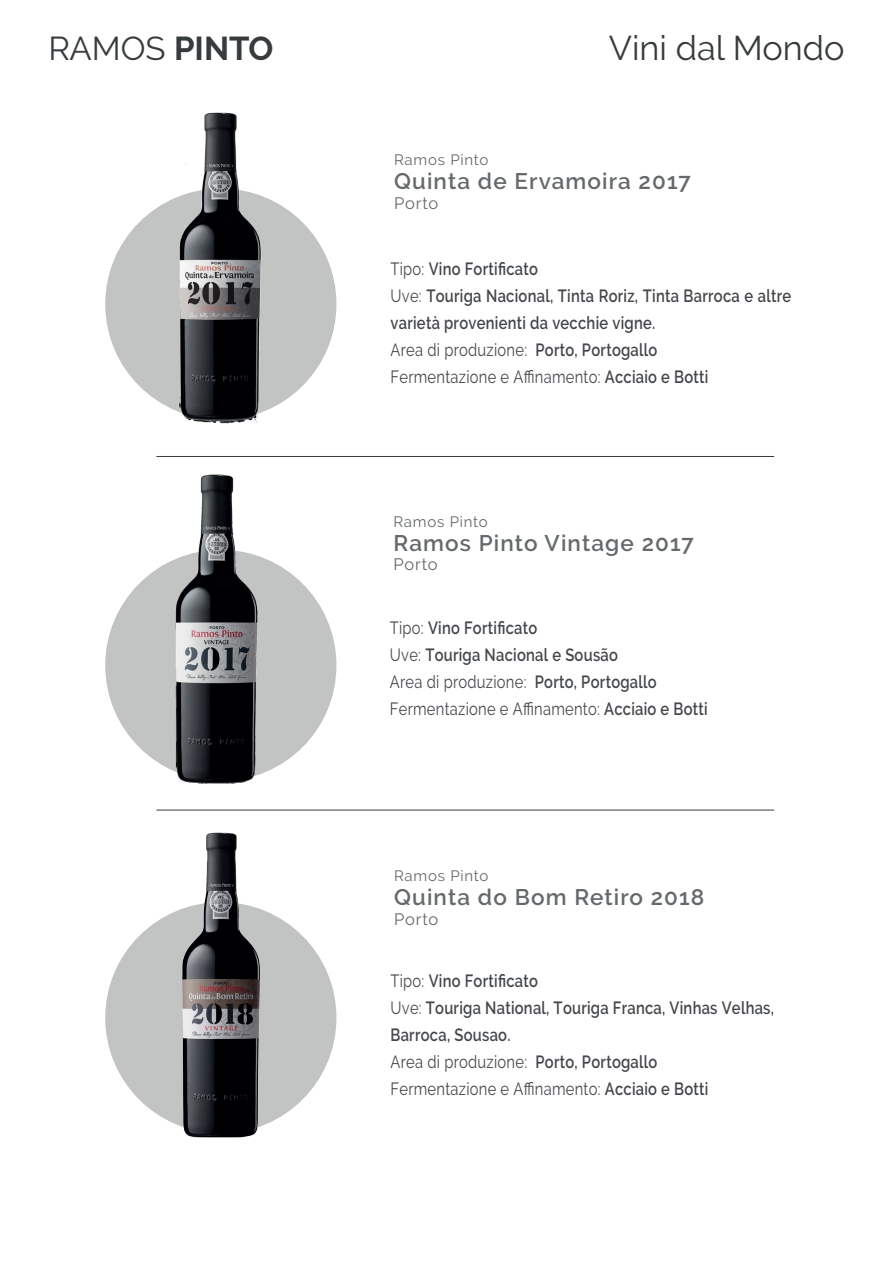
<style>
.page{position:relative;width:893px;height:1263px;background:#fff}
.page>*{position:absolute;margin:0;border:0;box-sizing:border-box;transform-origin:0 0}
.t1{font:34.2px "Raleway";color:#373b3d}
.t2{font:33px "Raleway";color:#373b3d}
.t3{font:600 22.5px "Raleway";letter-spacing:.05em;color:#65696b}
.t4{font:600 17.7px/27px "Raleway";letter-spacing:.02em;color:#43464a;scale:.83 1}
.t5{font:16.5px "Raleway";letter-spacing:.045em;color:#65696b}
.t6{font:15px "Raleway";letter-spacing:.05em;color:#65696b}
.s1{font-weight:700}
.s2{font-weight:400}
</style>
<div class="page">
<hr style="left:156px;top:456px;width:618px;height:1px;background:#373b3d">
<hr style="left:156px;top:810px;width:618px;height:1px;background:#373b3d">
<div style="left:105px;top:188px;width:231px;height:232px;background:#c2c3c3;border-radius:50%"></div>
<div style="left:105px;top:550px;width:231px;height:231px;background:#c2c3c3;border-radius:50%"></div>
<div style="left:105px;top:902px;width:231px;height:231px;background:#c2c3c3;border-radius:50%"></div>
<img style="left:163px;top:112px;width:112px;height:312px">
<img style="left:161px;top:474px;width:111px;height:310px">
<img style="left:166px;top:832px;width:110px;height:306px">
<h2 class="t2" style="left:48px;top:29px;width:227px">RAMOS <span class="s1">PINTO</span></h2>
<h1 class="t1" style="left:609px;top:28px;width:237px">Vini dal Mondo</h1>
<p class="t6" style="left:394px;top:151px;width:96px">Ramos Pinto</p>
<p class="t3" style="left:394px;top:168px;width:298px">Quinta de Ervamoira 2017</p>
<p class="t5" style="left:394px;top:193px;width:46px">Porto</p>
<p class="t4" style="left:391px;top:255px;width:484px"><span class="s2">Tipo:</span> Vino Fortificato<br><span class="s2">Uve:</span> Touriga Nacional, Tinta Roriz, Tinta Barroca e altre varietà provenienti da vecchie vigne.<br><span class="s2">Area di produzione:</span> Porto, Portogallo<br><span class="s2">Fermentazione e Affinamento:</span> Acciaio e Botti</p>
<p class="t6" style="left:393px;top:513px;width:96px">Ramos Pinto</p>
<p class="t3" style="left:393px;top:530px;width:302px">Ramos Pinto Vintage 2017</p>
<p class="t5" style="left:393px;top:555px;width:46px">Porto</p>
<p class="t4" style="left:390px;top:615px;width:385px"><span class="s2">Tipo:</span> Vino Fortificato<br><span class="s2">Uve:</span> Touriga Nacional e Sousão<br><span class="s2">Area di produzione:</span> Porto, Portogallo <span class="s2">Fermentazione e Affinamento:</span> Acciaio e Botti</p>
<p class="t6" style="left:394px;top:867px;width:96px">Ramos Pinto</p>
<p class="t3" style="left:394px;top:884px;width:312px">Quinta do Bom Retiro 2018</p>
<p class="t5" style="left:394px;top:909px;width:46px">Porto</p>
<p class="t4" style="left:391px;top:967px;width:464px"><span class="s2">Tipo:</span> Vino Fortificato<br><span class="s2">Uve:</span> Touriga National, Touriga Franca, Vinhas Velhas, Barroca, Sousao.<br><span class="s2">Area di produzione:</span> Porto, Portogallo<br><span class="s2">Fermentazione e Affinamento:</span> Acciaio e Botti</p>
</div>
